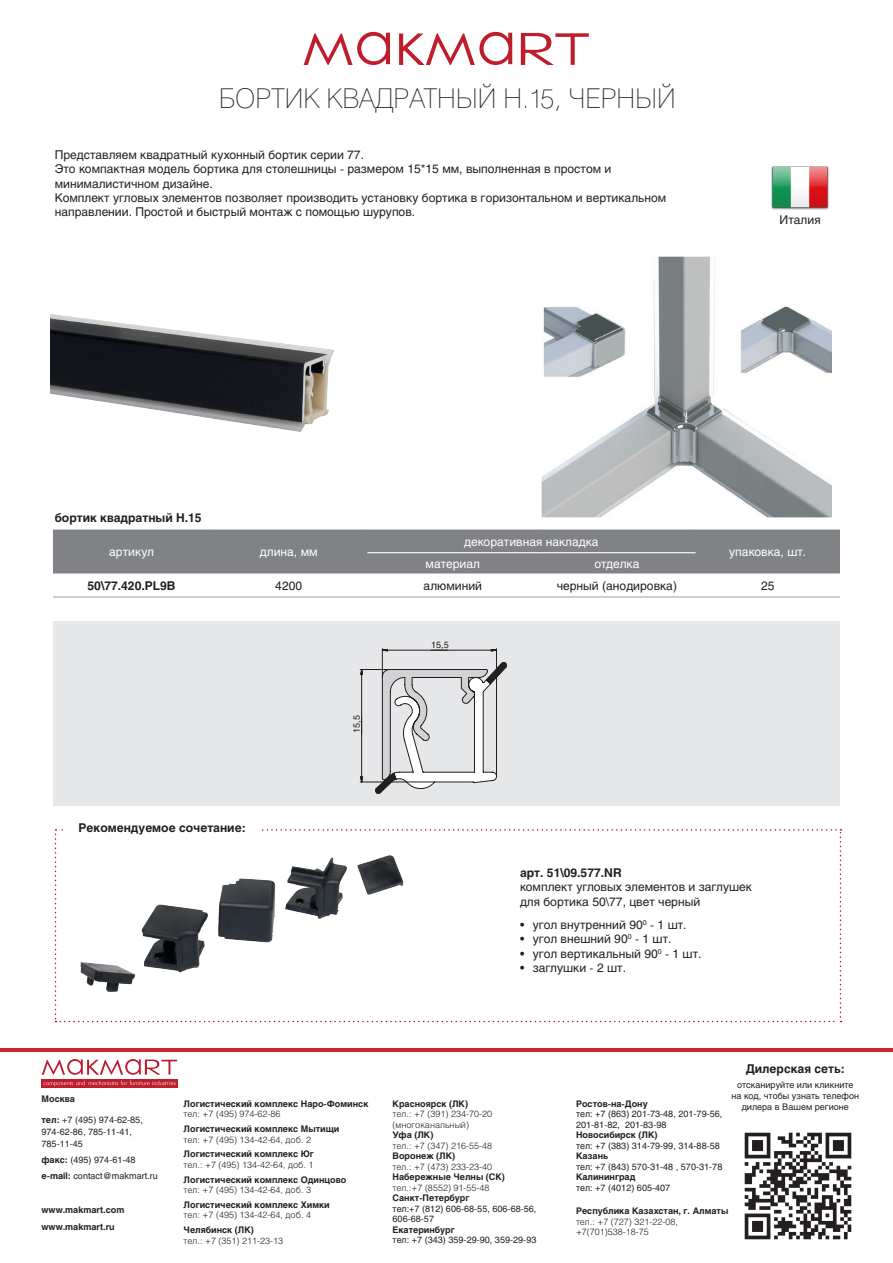
<style>
.page{position:relative;width:893px;height:1263px;background:#fff}
.page>*{position:absolute;margin:0;border:0;box-sizing:border-box;transform-origin:0 0}
.t1{font:27px "Helios Thin C";color:#231f20}
.t2{font:12px/14.4px "Helios";color:#231f20}
.артикулы{font:700 12px "Helios";color:#231f20}
.t3{font:12px "Helios";color:#fff}
.схемы{font:9px/12px "Helios";color:#231f20}
.t4{font:700 9px/17.5px "Helios";color:#231f20}
.t5{font:300 9px/10.5px "Helios";color:#231f20}
.s1{font-weight:700}
</style>
<div class="page">
<svg style="left:399px;top:32px;width:113px;height:33px"></svg>
<svg style="left:304px;top:32px;width:86px;height:33px"></svg>
<svg style="left:521px;top:33px;width:68px;height:32px"></svg>
<img style="left:744px;top:1132px;width:108px;height:108px">
<div style="left:42px;top:1079px;width:136px;height:9px;background:#be1d2c"></div>
<svg style="left:42px;top:1059px;width:135px;height:27px"></svg>
<hr style="left:0;top:1048px;width:893px;height:4px;background:#d1232a">
<div style="left:53px;top:529px;width:787px;height:44px;background:#808285"></div>
<hr style="left:53px;top:596px;width:157px;height:1px;background:#a8a9ad">
<hr style="left:210px;top:596px;width:157px;height:1px;background:#a8a9ad">
<hr style="left:367px;top:596px;width:171px;height:1px;background:#a8a9ad">
<hr style="left:538px;top:596px;width:157px;height:1px;background:#a8a9ad">
<hr style="left:695px;top:596px;width:145px;height:1px;background:#a8a9ad">
<hr style="left:367px;top:552px;width:171px;height:1px;background:#fff">
<hr style="left:538px;top:552px;width:157px;height:1px;background:#fff">
<div style="left:53px;top:621px;width:786px;height:185px;background:#e6e7e9"></div>
<svg style="left:360px;top:648px;width:147px;height:146px"></svg>
<img style="left:771px;top:166px;width:58px;height:44px">
<img style="left:51px;top:314px;width:282px;height:118px">
<svg style="left:55px;top:829px;width:786px;height:193px"></svg>
<img style="left:81px;top:855px;width:323px;height:136px">
<div style="left:66px;top:823px;width:193px;height:11px;background:#fff"></div>
<img style="left:541px;top:257px;width:291px;height:261px">
<p class="t1" style="left:219px;top:83px;width:458px">БОРТИК КВАДРАТНЫЙ H.15, ЧЕРНЫЙ</p>
<p class="t2" style="left:55px;top:147px;width:311px">Представляем квадратный кухонный бортик серии 77.</p>
<p class="t2" style="left:55px;top:162px;width:558px">Это компактная модель бортика для столешницы - размером 15*15 мм, выполненная в простом и минималистичном дизайне.</p>
<p class="t2" style="left:55px;top:191px;width:613px">Комплект угловых элементов позволяет производить установку бортика в горизонтальном и вертикальном направлении. Простой и быстрый монтаж с помощью шурупов.</p>
<p class="t2" style="left:780px;top:213px;width:42px">Италия</p>
<p class="артикулы" style="left:55px;top:511px;width:148px">бортик квадратный H.15</p>
<p class="t3" style="left:109px;top:545px;width:46px">артикул</p>
<p class="t3" style="left:260px;top:545px;width:59px">длина, мм</p>
<p class="t3" style="left:464px;top:534px;width:136px">декоративная накладка</p>
<p class="t3" style="left:426px;top:557px;width:56px">материал</p>
<p class="t3" style="left:594px;top:557px;width:47px">отделка</p>
<p class="t3" style="left:729px;top:545px;width:79px">упаковка, шт.</p>
<p class="артикулы" style="left:88px;top:579px;width:90px">50\77.420.PL9B</p>
<p class="t2" style="left:275px;top:579px;width:28px">4200</p>
<p class="t2" style="left:424px;top:579px;width:60px">алюминий</p>
<p class="t2" style="left:557px;top:579px;width:122px">черный (анодировка)</p>
<p class="t2" style="left:761px;top:579px;width:15px">25</p>
<p class="артикулы" style="left:79px;top:821px;width:169px">Рекомендуемое сочетание:</p>
<p class="схемы" style="left:351px;top:733px;width:19px;rotate:-90deg">15,5</p>
<p class="схемы" style="left:431px;top:638px;width:19px">15,5</p>
<p class="артикулы" style="left:520px;top:866px;width:103px">арт. 51\09.577.NR</p>
<p class="t2" style="left:520px;top:880px;width:233px">комплект угловых элементов и заглушек для бортика 50\77, цвет черный</p>
<p class="t2" style="left:520px;top:917px;width:168px">• угол внутренний 90<sup>0</sup> - 1 шт.</p>
<p class="t2" style="left:520px;top:931px;width:153px">• угол внешний 90<sup>0</sup> - 1 шт.</p>
<p class="t2" style="left:520px;top:946px;width:183px">• угол вертикальный 90<sup>0</sup> - 1 шт.</p>
<p class="t2" style="left:520px;top:960px;width:108px">• заглушки - 2 шт.</p>
<p class="t4" style="left:42px;top:1090px;width:35px">Москва</p>
<p class="схемы" style="left:42px;top:1114px;width:103px"><span class="s1">тел:</span> +7 (495) 974-62-85,<br>974-62-86, 785-11-41,<br>785-11-45</p>
<p class="схемы" style="left:42px;top:1152px;width:118px;line-height:16.2px"><span class="s1">факс:</span> (495) 974-61-48 <span class="s1">e-mail:</span> contact@makmart.ru</p>
<p class="t4" style="left:42px;top:1200px;width:84px">www.makmart.com www.makmart.ru</p>
<p class="артикулы" style="left:746px;top:1062px;width:101px">Дилерская сеть:</p>
<p class="схемы" style="left:732px;top:1079px;width:129px;line-height:10.8px;text-align:center">отсканируйте или кликните на код, чтобы узнать телефон</p>
<p class="t4" style="left:184px;top:1095px;width:186px">Логистический комплекс Наро-Фоминск</p>
<p class="схемы" style="left:742px;top:1100px;width:109px">дилера в Вашем регионе</p>
<p class="t5" style="left:184px;top:1109px;width:98px">тел: +7 (495) 974-62-86</p>
<p class="t4" style="left:184px;top:1120px;width:157px">Логистический комплекс Мытищи</p>
<p class="t5" style="left:184px;top:1134px;width:129px">тел: +7 (495) 134-42-64, доб. 2</p>
<p class="t4" style="left:184px;top:1145px;width:132px">Логистический комплекс Юг</p>
<p class="t5" style="left:184px;top:1159px;width:131px">тел.: +7 (495) 134-42-64, доб. 1</p>
<p class="t4" style="left:184px;top:1170px;width:164px">Логистический комплекс Одинцово</p>
<p class="t5" style="left:184px;top:1184px;width:129px">тел: +7 (495) 134-42-64, доб. 3</p>
<p class="t4" style="left:184px;top:1196px;width:148px">Логистический комплекс Химки</p>
<p class="t5" style="left:184px;top:1210px;width:129px">тел: +7 (495) 134-42-64, доб. 4</p>
<p class="t4" style="left:184px;top:1221px;width:72px">Челябинск (ЛК)</p>
<p class="t5" style="left:184px;top:1235px;width:101px">тел.: +7 (351) 211-23-13</p>
<p class="t4" style="left:393px;top:1095px;width:77px">Красноярск (ЛК)</p>
<p class="t5" style="left:393px;top:1109px;width:101px">тел.: +7 (391) 234-70-20 (многоканальный)</p>
<p class="t4" style="left:393px;top:1126px;width:42px">Уфа (ЛК)</p>
<p class="t5" style="left:393px;top:1140px;width:101px">тел.: +7 (347) 216-55-48</p>
<p class="t4" style="left:393px;top:1147px;width:64px">Воронеж (ЛК)</p>
<p class="t5" style="left:393px;top:1161px;width:101px">тел.: +7 (473) 233-23-40</p>
<p class="t4" style="left:393px;top:1168px;width:114px">Набережные Челны (СК)</p>
<p class="t5" style="left:393px;top:1182px;width:98px">тел.:+7 (8552) 91-55-48</p>
<p class="t4" style="left:393px;top:1189px;width:78px">Санкт-Петербург</p>
<p class="схемы" style="left:393px;top:1203px;width:145px;line-height:10.5px">тел:+7 (812) 606-68-55, 606-68-56,<br>606-68-57</p>
<p class="t4" style="left:393px;top:1221px;width:64px">Екатеринбург</p>
<p class="схемы" style="left:393px;top:1234px;width:145px">тел: +7 (343) 359-29-90, 359-29-93</p>
<p class="t4" style="left:576px;top:1095px;width:73px">Ростов-на-Дону</p>
<p class="схемы" style="left:576px;top:1109px;width:148px;line-height:10.5px">тел: +7 (863) 201-73-48, 201-79-56,<br>201-81-82, 201-83-98</p>
<p class="t4" style="left:576px;top:1126px;width:83px">Новосибирск (ЛК)</p>
<p class="схемы" style="left:576px;top:1139px;width:145px">тел: +7 (383) 314-79-99, 314-88-58</p>
<p class="t4" style="left:576px;top:1147px;width:34px">Казань</p>
<p class="схемы" style="left:576px;top:1160px;width:148px">тел: +7 (843) 570-31-48 , 570-31-78</p>
<p class="t4" style="left:576px;top:1168px;width:61px">Калининград</p>
<p class="схемы" style="left:576px;top:1181px;width:96px">тел: +7 (4012) 605-407</p>
<p class="t4" style="left:576px;top:1202px;width:154px">Республика Казахстан, г. Алматы</p>
<p class="t5" style="left:576px;top:1216px;width:103px">тел.: +7 (727) 321-22-08, +7(701)538-18-75</p>
</div>
